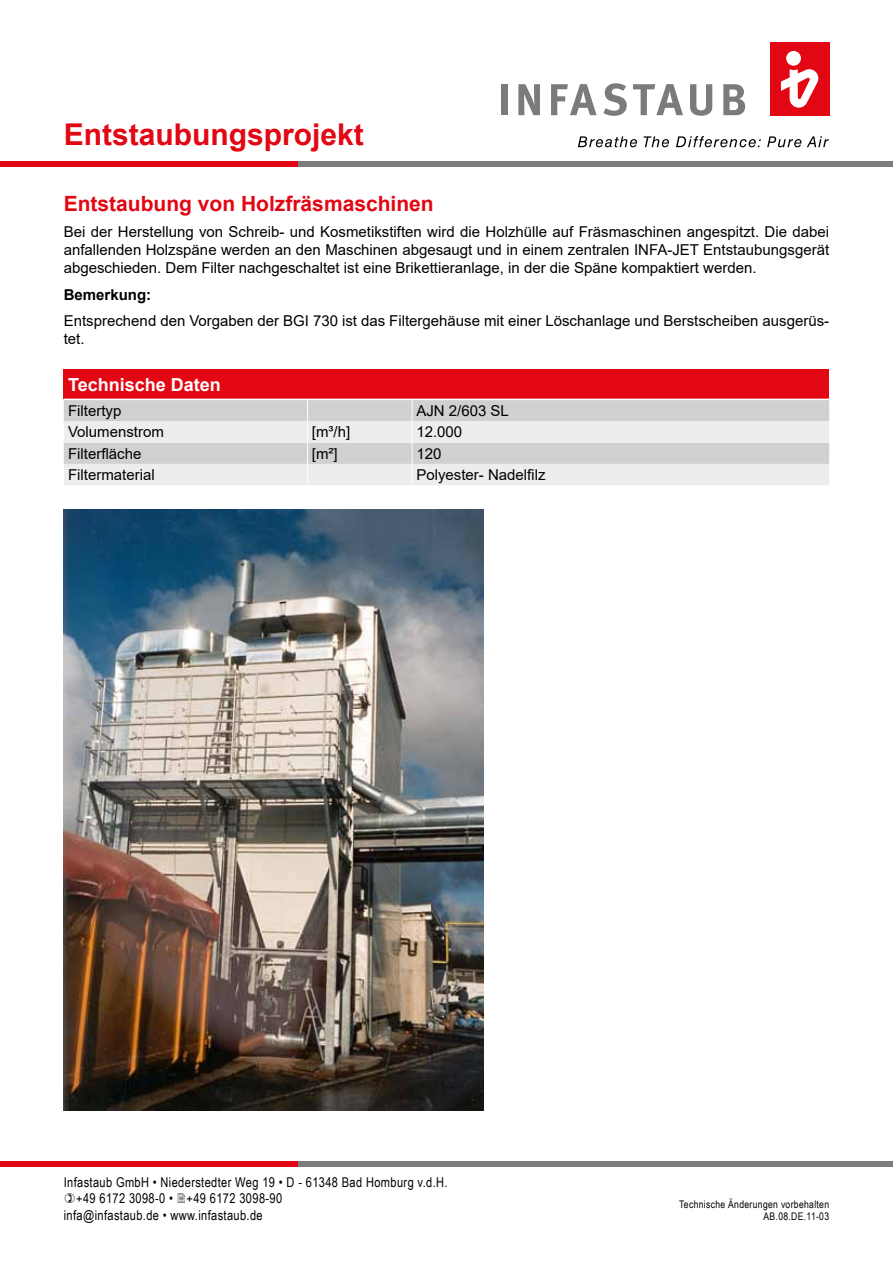
<style>
.page{position:relative;width:893px;height:1263px;background:#fff}
.page>*{position:absolute;margin:0;border:0;box-sizing:border-box;transform-origin:0 0}
.t1{font:700 30px "Arial";color:#e30613}
.t2{font:700 21px "Arial";color:#e30613}
.t3{font:700 18px "Arial";color:#fff}
.t4{font:15px/18px "Arial";color:#000;text-align:justify}
.t5{font:700 15px "Arial";color:#000}
.t6{font:13.5px "Arial Narrow";letter-spacing:.025em;color:#000}
.t7{font:10.5px/12.6px "Arial Narrow";letter-spacing:.03em;color:#000;text-align:right}
</style>
<div class="page">
<svg style="left:578px;top:136px;width:59px;height:11px"></svg>
<svg style="left:644px;top:136px;width:25px;height:11px"></svg>
<svg style="left:676px;top:136px;width:85px;height:11px"></svg>
<svg style="left:767px;top:136px;width:34px;height:11px"></svg>
<svg style="left:807px;top:136px;width:22px;height:11px"></svg>
<div style="left:501px;top:84px;width:6px;height:31px;background:#7c7b7b"></div>
<svg style="left:518px;top:84px;width:22px;height:31px"></svg>
<svg style="left:551px;top:84px;width:46px;height:31px"></svg>
<svg style="left:603px;top:83px;width:24px;height:33px"></svg>
<svg style="left:633px;top:84px;width:50px;height:31px"></svg>
<svg style="left:690px;top:84px;width:22px;height:32px"></svg>
<svg style="left:723px;top:84px;width:22px;height:31px"></svg>
<div style="left:770px;top:43px;width:59px;height:73px;background:#e30613"></div>
<div style="left:786px;top:51px;width:15px;height:15px;background:#fff;border-radius:50%"></div>
<svg style="left:781px;top:69px;width:37px;height:39px"></svg>
<div style="left:298px;top:1161px;width:595px;height:5px;background:#7b7c7e"></div>
<div style="left:0;top:1161px;width:298px;height:5px;background:#e30613"></div>
<div style="left:298px;top:162px;width:595px;height:5px;background:#7b7c7e"></div>
<div style="left:0;top:162px;width:298px;height:5px;background:#e30613"></div>
<div style="left:64px;top:370px;width:765px;height:29px;background:#e30613"></div>
<div style="left:64px;top:400px;width:765px;height:21px;background:#d0d0d0"></div>
<svg style="left:64px;top:421px;width:765px;height:64px;background:#e3e3e3"></svg>
<svg style="left:307px;top:400px;width:1px;height:85px"></svg>
<svg style="left:412px;top:400px;width:1px;height:85px"></svg>
<img style="left:64px;top:510px;width:419px;height:600px">
<h1 class="t1" style="left:64px;top:113px;width:302px">Entstaubungsprojekt</h1>
<h2 class="t2" style="left:64px;top:189px;width:371px">Entstaubung von Holzfräsmaschinen</h2>
<p class="t4" style="left:64px;top:223px;width:767px">Bei der Herstellung von Schreib- und Kosmetikstiften wird die Holzhülle auf Fräsmaschinen angespitzt. Die dabei anfallenden Holzspäne werden an den Maschinen abgesaugt und in einem zentralen INFA-JET Entstaubungsgerät abgeschieden. Dem Filter nachgeschaltet ist eine Brikettieranlage, in der die Späne kompaktiert werden.</p>
<p class="t5" style="left:64px;top:284px;width:89px">Bemerkung:</p>
<p class="t4" style="left:64px;top:312px;width:767px">Entsprechend den Vorgaben der BGI 730 ist das Filtergehäuse mit einer Löschanlage und Berstscheiben ausgerüs&shy;tet.</p>
<p class="t3" style="left:68px;top:372px;width:154px">Technische Daten</p>
<p class="t4" style="left:68px;top:402px;width:55px">Filtertyp</p>
<p class="t4" style="left:416px;top:402px;width:94px">AJN 2/603 SL</p>
<p class="t4" style="left:68px;top:423px;width:97px">Volumenstrom</p>
<p class="t4" style="left:312px;top:423px;width:40px">[m³/h]</p>
<p class="t4" style="left:416px;top:423px;width:47px">12.000</p>
<p class="t4" style="left:68px;top:444px;width:75px">Filterfläche</p>
<p class="t4" style="left:312px;top:444px;width:27px">[m²]</p>
<p class="t4" style="left:416px;top:444px;width:27px">120</p>
<p class="t4" style="left:68px;top:466px;width:88px">Filtermaterial</p>
<p class="t4" style="left:416px;top:466px;width:131px">Polyester- Nadelfilz</p>
<p class="t6" style="left:64px;top:1172px;width:385px">Infastaub GmbH • Niederstedter Weg 19 • D - 61348 Bad Homburg v.d.H.</p>
<p class="t6" style="left:76px;top:1188px;width:208px">+49 6172 3098-0 • +49 6172 3098-90</p>
<p class="t6" style="left:64px;top:1205px;width:200px">infa@infastaub.de • www.infastaub.de</p>
<p class="t7" style="left:679px;top:1197px;width:151px">Technische Änderungen vorbehalten<br>AB.08.DE.11-03</p>
</div>
